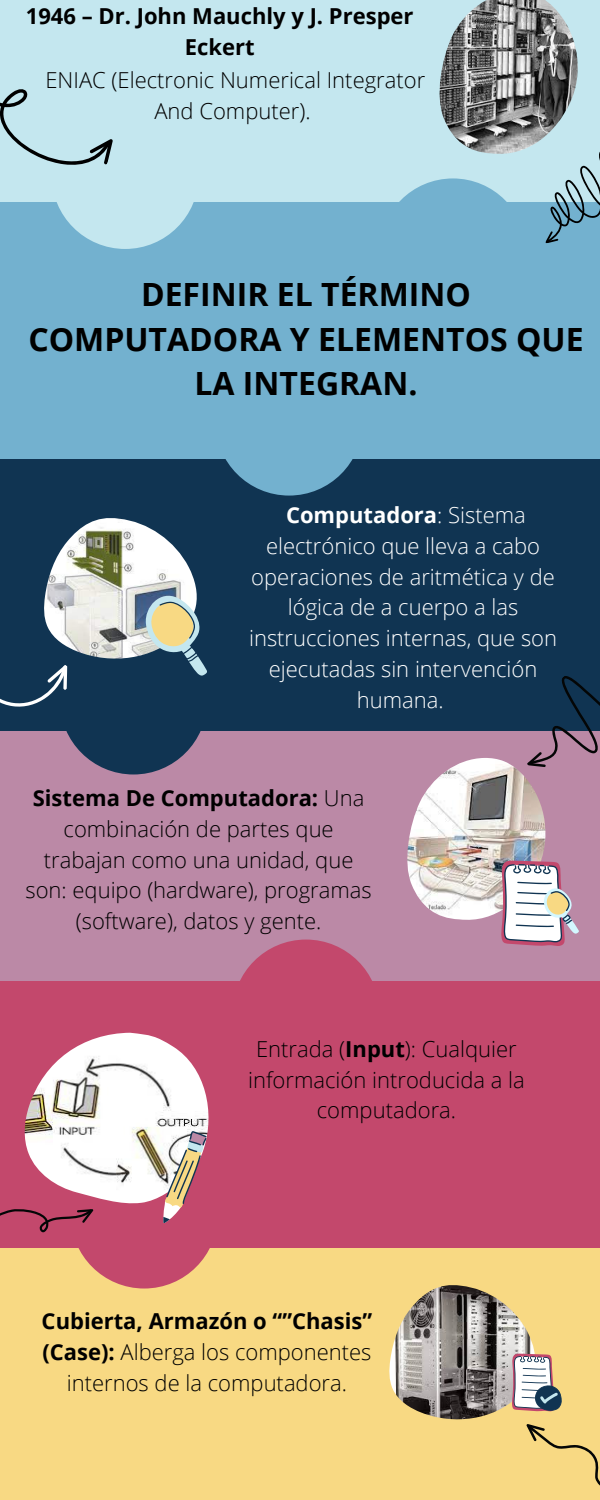
<style>
.page{position:relative;width:600px;height:1500px;background:#f8d983}
.page>*{position:absolute;margin:0;border:0;box-sizing:border-box;transform-origin:0 0}
.t1{font:700 32px/44.2px "Open Sans";color:#000;text-align:center}
.t2{font:300 22px/30.8px "Open Sans";color:#000;text-align:center}
.t3{font:300 22px/30.8px "Open Sans";color:#fff;text-align:center}
.t4{font:700 22px/30.8px "Open Sans";color:#000;text-align:center}
.s1{font-weight:700}
</style>
<div class="page">
<div style="left:0;top:0;width:600px;height:244px;background:#c4e7ef"></div>
<div style="left:379px;top:178px;width:147px;height:147px;background:#73b1cf;border-radius:50%"></div>
<div style="left:0;top:731px;width:600px;height:262px;background:#bb89a6"></div>
<div style="left:0;top:456px;width:600px;height:275px;background:#103452"></div>
<div style="left:60px;top:628px;width:147px;height:147px;background:#103452;border-radius:50%"></div>
<div style="left:0;top:203px;width:600px;height:256px;background:#73b1cf"></div>
<div style="left:52px;top:102px;width:147px;height:147px;background:#c4e7ef;border-radius:50%"></div>
<div style="left:216px;top:349px;width:147px;height:147px;background:#73b1cf;border-radius:50%"></div>
<div style="left:71px;top:1142px;width:147px;height:147px;background:#c3486c;border-radius:50%"></div>
<div style="left:0;top:981px;width:600px;height:266px;background:#c3486c"></div>
<div style="left:233px;top:940px;width:147px;height:147px;background:#c3486c;border-radius:50%"></div>
<svg style="left:0;top:89px;width:113px;height:76px"></svg>
<img style="left:44px;top:518px;width:153px;height:141px">
<img style="left:407px;top:758px;width:139px;height:162px">
<svg style="left:542px;top:152px;width:58px;height:92px"></svg>
<svg style="left:144px;top:590px;width:63px;height:86px"></svg>
<svg style="left:501px;top:861px;width:78px;height:85px"></svg>
<img style="left:24px;top:1033px;width:185px;height:170px">
<svg style="left:163px;top:1131px;width:44px;height:92px"></svg>
<img style="left:389px;top:1285px;width:146px;height:135px">
<svg style="left:512px;top:1354px;width:50px;height:57px;background:#b8b1b0"></svg>
<svg style="left:0;top:620px;width:77px;height:87px"></svg>
<svg style="left:500px;top:676px;width:100px;height:124px"></svg>
<svg style="left:0;top:1209px;width:93px;height:23px"></svg>
<svg style="left:526px;top:1424px;width:74px;height:62px"></svg>
<img style="left:439px;top:0;width:145px;height:154px">
<p class="t4" style="left:26px;top:0;width:389px">1946 – Dr. John Mauchly y J. Presper<br>Eckert</p>
<p class="t2" style="left:45px;top:65px;width:381px">ENIAC (Electronic Numerical Integrator<br>And Computer).</p>
<h1 class="t1" style="left:28px;top:272px;width:557px">DEFINIR EL TÉRMINO<br>COMPUTADORA Y ELEMENTOS QUE<br>LA INTEGRAN.</h1>
<p class="t3" style="left:249px;top:499px;width:310px"><span class="s1">Computadora</span>: Sistema electrónico que lleva a cabo operaciones de aritmética y de lógica de a cuerpo a las instrucciones internas, que son ejecutadas sin intervención humana.</p>
<p class="t2" style="left:25px;top:782px;width:348px"><span class="s1">Sistema De Computadora:</span> Una combinación de partes que trabajan como una unidad, que son: equipo (hardware), programas (software), datos y gente.</p>
<p class="t2" style="left:248px;top:1033px;width:278px">Entrada (<span class="s1">Input</span>): Cualquier información introducida a la computadora.</p>
<p class="t2" style="left:42px;top:1305px;width:332px"><span class="s1">Cubierta, Armazón o “”Chasis” (Case):</span> Alberga los componentes internos de la computadora.</p>
</div>
